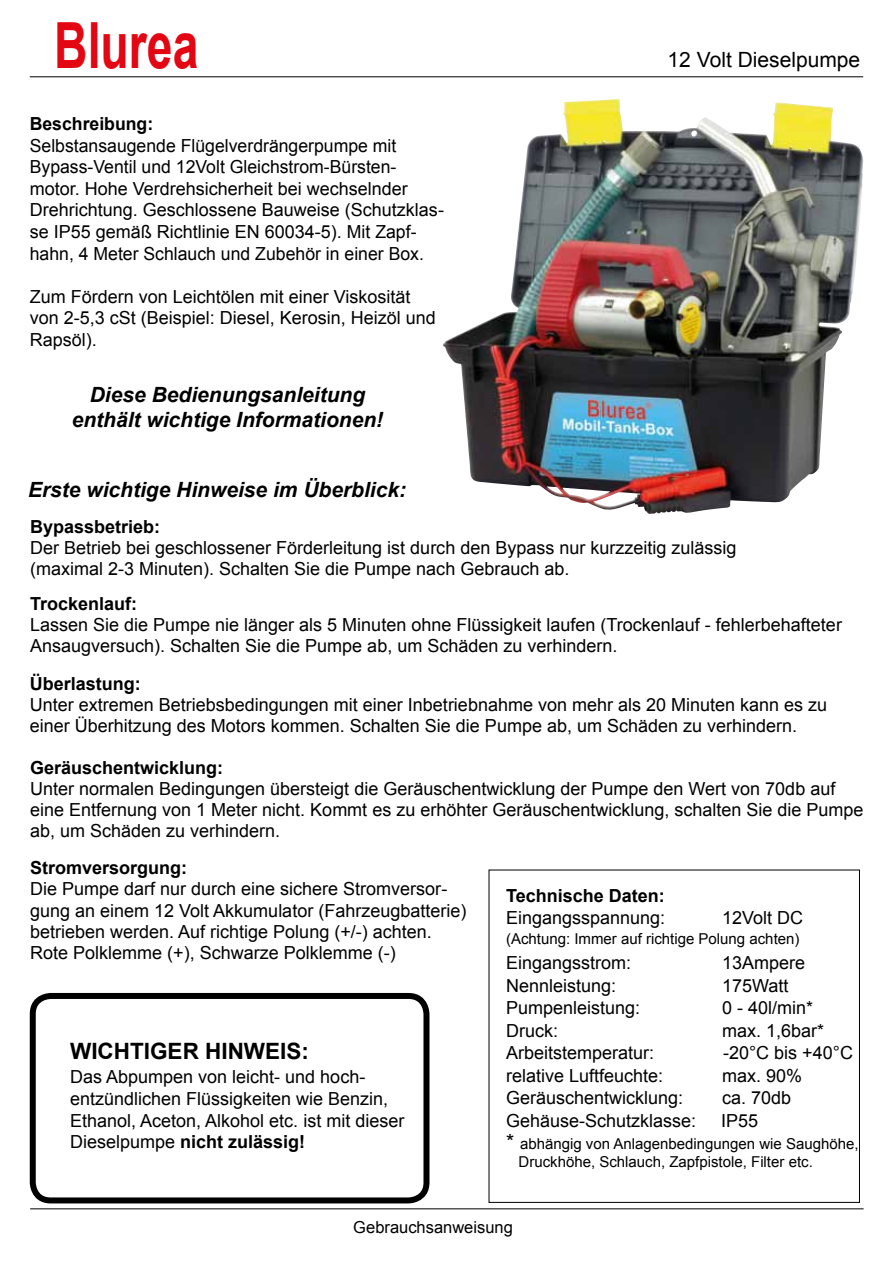
<style>
.page{position:relative;width:893px;height:1263px;background:#fff}
.page>*{position:absolute;margin:0;border:0;box-sizing:border-box;transform-origin:0 0}
.t1{font:700 63.75px "Arial";color:#e30613;scale:.73 1}
.t2{font:700 22.5px "Arial";color:#000}
.t3{font:italic 700 21px/25.2px "Arial";color:#000;text-align:center}
.t4{font:21px "Arial";color:#000}
.t5{font:18px/21.6px "Arial";color:#000}
.t6{font:700 18px "Arial";color:#000}
.t7{font:16.5px "Arial";color:#000}
.t8{font:15px/18px "Arial";color:#000}
.s1{font-weight:700}
.s2{font-size:21px}
</style>
<div class="page">
<hr style="left:30px;top:1208px;width:834px;height:1px;background:#000">
<hr style="left:30px;top:76px;width:833px;height:1px;background:#000">
<div style="left:489px;top:870px;width:371px;height:333px;border:1px solid #000"></div>
<img style="left:443px;top:99px;width:419px;height:415px">
<div style="left:30px;top:993px;width:399px;height:210px;border:6px solid #000;border-radius:18px"></div>
<h1 class="t1" style="left:54px;top:3px;width:199px">Blurea</h1>
<p class="t6" style="left:30px;top:112px;width:125px">Beschreibung:</p>
<p class="t5" style="left:30px;top:135px;width:416px">Selbstansaugende Flügelverdrängerpumpe mit Bypass-Ventil und 12Volt Gleichstrom-Bürsten&shy;motor. Hohe Verdrehsicherheit bei wechselnder Drehrichtung. Geschlossene Bauweise (Schutzklas&shy;se IP55 gemäß Richtlinie EN 60034-5). Mit Zapf&shy;hahn, 4 Meter Schlauch und Zubehör in einer Box.</p>
<p class="t5" style="left:30px;top:286px;width:408px">Zum Fördern von Leichtölen mit einer Viskosität von 2-5,3 cSt (Beispiel: Diesel, Kerosin, Heizöl und<br>Rapsöl).</p>
<p class="t3" style="left:72px;top:383px;width:313px">Diese Bedienungsanleitung enthält wichtige Informationen!</p>
<p class="t3" style="left:28px;top:478px;width:380px">Erste wichtige Hinweise im Überblick:</p>
<p class="t4" style="left:668px;top:45px;width:194px">12 Volt Dieselpumpe</p>
<p class="t6" style="left:30px;top:515px;width:132px">Bypassbetrieb:</p>
<p class="t5" style="left:30px;top:538px;width:708px;line-height:21px">Der Betrieb bei geschlossener Förderleitung ist durch den Bypass nur kurzzeitig zulässig (maximal 2-3 Minuten). Schalten Sie die Pumpe nach Gebrauch ab.</p>
<p class="t6" style="left:30px;top:592px;width:109px">Trockenlauf:</p>
<p class="t5" style="left:30px;top:614px;width:813px;line-height:21px">Lassen Sie die Pumpe nie länger als 5 Minuten ohne Flüssigkeit laufen (Trockenlauf - fehlerbehafteter<br>Ansaugversuch). Schalten Sie die Pumpe ab, um Schäden zu verhindern.</p>
<p class="t6" style="left:30px;top:672px;width:113px">Überlastung:</p>
<p class="t5" style="left:30px;top:694px;width:799px;line-height:21px">Unter extremen Betriebsbedingungen mit einer Inbetriebnahme von mehr als 20 Minuten kann es zu einer Überhitzung des Motors kommen. Schalten Sie die Pumpe ab, um Schäden zu verhindern.</p>
<p class="t6" style="left:30px;top:756px;width:195px">Geräuschentwicklung:</p>
<p class="t5" style="left:30px;top:779px;width:835px;line-height:21px">Unter normalen Bedingungen übersteigt die Geräuschentwicklung der Pumpe den Wert von 70db auf eine Entfernung von 1 Meter nicht. Kommt es zu erhöhter Geräuschentwicklung, schalten Sie die Pumpe ab, um Schäden zu verhindern.</p>
<p class="t6" style="left:30px;top:856px;width:159px">Stromversorgung:</p>
<p class="t5" style="left:30px;top:879px;width:438px;line-height:21px">Die Pumpe darf nur durch eine sichere Stromversor&shy;gung an einem 12 Volt Akkumulator (Fahrzeugbatterie) betrieben werden. Auf richtige Polung (+/-) achten.<br>Rote Polklemme (+), Schwarze Polklemme (-)</p>
<p class="t2" style="left:70px;top:1036px;width:240px">WICHTIGER HINWEIS:</p>
<p class="t5" style="left:70px;top:1066px;width:336px">Das Abpumpen von leicht- und hoch&shy;entzündlichen Flüssigkeiten wie Benzin, Ethanol, Aceton, Alkohol etc. ist mit dieser Dieselpumpe <span class="s1">nicht zulässig!</span></p>
<p class="t6" style="left:506px;top:883px;width:160px">Technische Daten:</p>
<p class="t5" style="left:506px;top:907px;width:161px">Eingangsspannung:</p>
<p class="t5" style="left:722px;top:907px;width:83px">12Volt DC</p>
<p class="t8" style="left:506px;top:930px;width:295px">(Achtung: Immer auf richtige Polung achten)</p>
<p class="t5" style="left:506px;top:952px;width:127px">Eingangsstrom:</p>
<p class="t5" style="left:722px;top:952px;width:85px">13Ampere</p>
<p class="t5" style="left:506px;top:975px;width:112px">Nennleistung:</p>
<p class="t5" style="left:722px;top:975px;width:68px">175Watt</p>
<p class="t5" style="left:506px;top:997px;width:136px">Pumpenleistung:</p>
<p class="t5" style="left:722px;top:997px;width:93px">0 - 40l/min*</p>
<p class="t5" style="left:506px;top:1020px;width:54px">Druck:</p>
<p class="t5" style="left:722px;top:1020px;width:104px">max. 1,6bar*</p>
<p class="t5" style="left:506px;top:1042px;width:150px">Arbeitstemperatur:</p>
<p class="t5" style="left:723px;top:1042px;width:131px">-20°C bis +40°C</p>
<p class="t5" style="left:506px;top:1065px;width:159px">relative Luftfeuchte:</p>
<p class="t5" style="left:722px;top:1065px;width:82px">max. 90%</p>
<p class="t5" style="left:506px;top:1087px;width:179px">Geräuschentwicklung:</p>
<p class="t5" style="left:722px;top:1087px;width:71px">ca. 70db</p>
<p class="t5" style="left:506px;top:1110px;width:192px">Gehäuse-Schutzklasse:</p>
<p class="t5" style="left:721px;top:1110px;width:39px">IP55</p>
<p class="t8" style="left:518px;top:1135px;width:342px;text-indent:-13px"><span class="s2">*</span> abhängig von Anlagenbedingungen wie Saughöhe,<br>Druckhöhe, Schlauch, Zapfpistole, Filter etc.</p>
<p class="t7" style="left:353px;top:1216px;width:161px">Gebrauchsanweisung</p>
</div>
